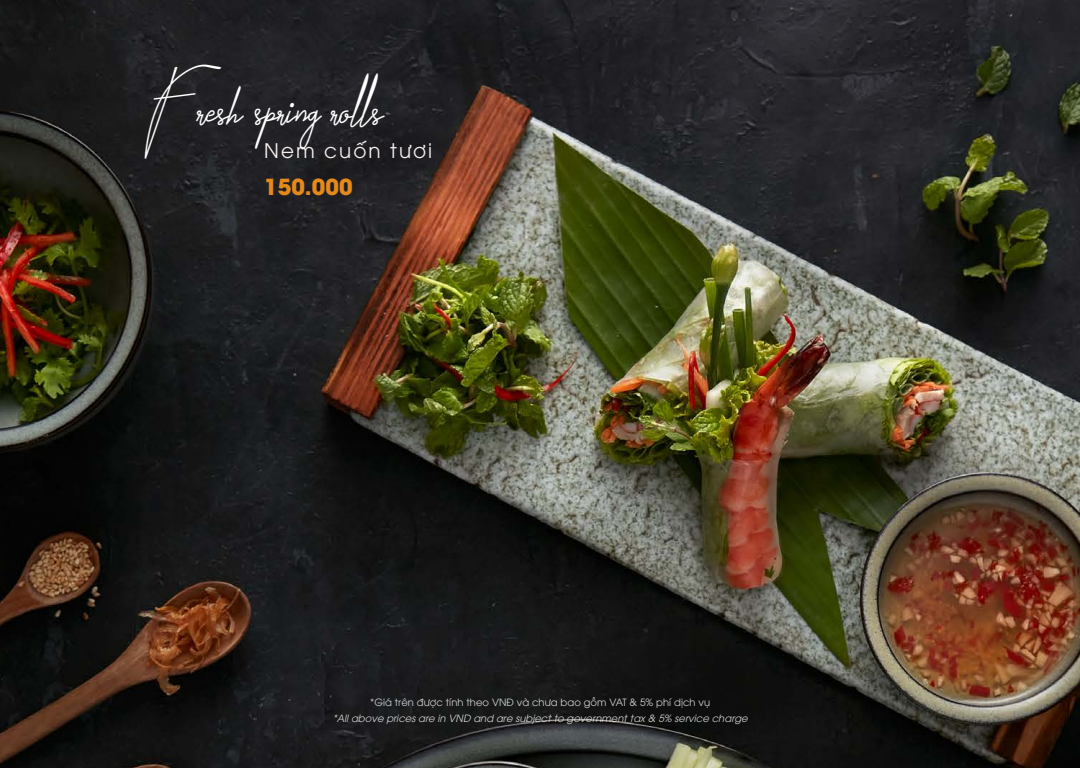
<style>
.page{position:relative;width:1080px;height:768px;background:#fff}
.page>*{position:absolute;margin:0;border:0;box-sizing:border-box;transform-origin:0 0}
.t1{font:40px "Amartans Signature";color:#fff}
.t2{font:700 22px "UTM Avo";color:#e5891b}
.t3{font:20px "UTM Avo";letter-spacing:.1em;color:#f7efee}
.t4{font:italic 10px "UTM Avo";letter-spacing:.005em;color:#fff}
.t5{font:10px "UTM Avo";letter-spacing:.005em;color:#fff}
</style>
<div class="page">
<img style="left:0;top:0;width:1080px;height:768px">
<h1 class="t1" style="left:145px;top:85px;width:240px">Fresh spring rolls</h1>
<h3 class="t3" style="left:264px;top:136px;width:170px">Nem cuốn tươi</h3>
<h2 class="t2" style="left:264px;top:168px;width:90px">150.000</h2>
<p class="t5" style="left:370px;top:695px;width:342px">*Giá trên được tính theo VNĐ và chưa bao gồm VAT &amp; 5% phí dịch vụ</p>
<p class="t4" style="left:332px;top:710px;width:417px">*All above prices are in VND and are subject to government tax &amp; 5% service charge</p>
</div>
